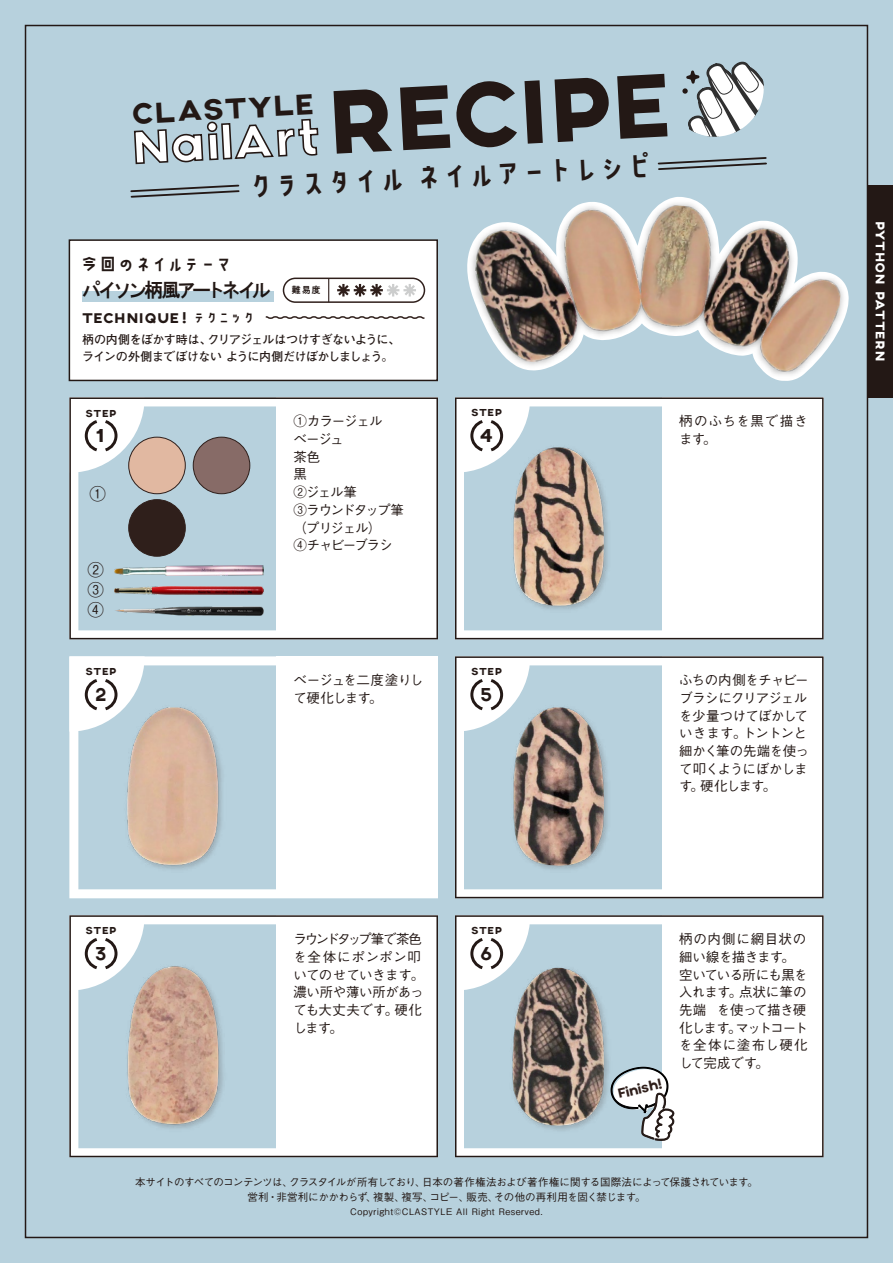
<style>
.page{position:relative;width:893px;height:1263px;background:#b7d1dd}
.page>*{position:absolute;margin:0;border:0;box-sizing:border-box;transform-origin:0 0}
.t1{font:48.9px "Axis";color:#fff}
.t2{font:30.9px "Axis";color:#231815}
.t3{font:30px "bananaslip";color:#231815}
.t4{font:19.5px "HG Gothic E";letter-spacing:-.17em;color:#231815;scale:.95 1}
.t5{font:18.3px "Axis";color:#231815}
.t6{font:18px "bananaslip";letter-spacing:.13em;color:#231815}
.t7{font:500 16.5px "G Gothic BBB Pro";color:#231815}
.t8{font:15px "Axis";letter-spacing:.04em;color:#231815}
.t9{font:14.1px "Axis";color:#2f1f1b}
.t10{font:500 13.5px/17.7px "G Gothic BBB Pro";letter-spacing:-.04em;color:#231815}
.t11{font:500 13.5px/17.7px "G Gothic BBB Pro";letter-spacing:-.085em;color:#231815}
.t12{font:13.5px "Axis";letter-spacing:.035em;color:#fff}
.t13{font:500 13.5px/17.7px "G Gothic BBB Pro";letter-spacing:.06em;color:#231815}
.t14{font:700 12px/16.5px "G Futo Go B101 Pro";letter-spacing:-.045em;color:#231815}
.t15{font:10.8px "Axis";letter-spacing:.05em;color:#231815}
.t16{font:500 10.5px/15px "G Gothic BBB Pro";letter-spacing:-.045em;color:#231815;text-align:center}
.t17{font:500 9px "G Gothic BBB Pro";letter-spacing:.05em;color:#231815}
.t18{font:9px "HG Gothic E";color:#231815}
.s1{font-size:96.3px;color:#231815}
.s2{font-family:"bananaslip";font-size:13.5px}
</style>
<div class="page">
<svg style="left:133px;top:118px;width:186px;height:47px"></svg>
<svg style="left:130px;top:184px;width:110px;height:14px"></svg>
<div style="left:276px;top:656px;width:162px;height:242px;background:#fff"></div>
<div style="left:69px;top:239px;width:369px;height:142px;background:#fff;border:2px solid #231815"></div>
<div style="left:283px;top:278px;width:142px;height:25px;border:2px solid #2f1f1b;border-radius:12px"></div>
<svg style="left:337px;top:284px;width:79px;height:12px"></svg>
<svg style="left:265px;top:316px;width:160px;height:3px"></svg>
<svg style="left:328px;top:278px;width:1px;height:24px"></svg>
<div style="left:82px;top:291px;width:191px;height:11px;background:#b7d1dd"></div>
<div style="left:867px;top:185px;width:26px;height:212px;background:#231815"></div>
<svg style="left:69px;top:397px;width:369px;height:242px;fill:#fff"></svg>
<div style="left:282px;top:915px;width:156px;height:242px;background:#fff"></div>
<svg style="left:801px;top:473px;width:23px;height:166px;background:#efeeee"></svg>
<div style="left:667px;top:656px;width:157px;height:242px;background:#fff"></div>
<div style="left:669px;top:915px;width:155px;height:242px;background:#fff"></div>
<svg style="left:669px;top:1067px;width:9px;height:74px"></svg>
<img style="left:69px;top:656px;width:213px;height:243px">
<img style="left:69px;top:915px;width:213px;height:243px">
<img style="left:455px;top:915px;width:214px;height:243px">
<img style="left:455px;top:473px;width:108px;height:167px">
<img style="left:455px;top:656px;width:212px;height:272px">
<svg style="left:563px;top:24px;width:238px;height:769px"></svg>
<svg style="left:455px;top:388px;width:369px;height:85px"></svg>
<img style="left:468px;top:188px;width:379px;height:200px">
<div style="left:129px;top:437px;width:56px;height:57px;background:#e1b8a1;border-radius:50%"></div>
<div style="left:128px;top:437px;width:58px;height:57px;border:1px solid #2f1f1b;border-radius:50%"></div>
<div style="left:193px;top:437px;width:57px;height:57px;background:#876b67;border-radius:50%"></div>
<div style="left:193px;top:437px;width:57px;height:57px;border:1px solid #2f1f1b;border-radius:50%"></div>
<div style="left:129px;top:500px;width:56px;height:56px;background:#2f1f1b;border-radius:50%"></div>
<div style="left:128px;top:499px;width:58px;height:58px;border:1px solid #2f1f1b;border-radius:50%"></div>
<img style="left:115px;top:587px;width:148px;height:8px">
<img style="left:115px;top:565px;width:148px;height:11px">
<svg style="left:69px;top:397px;width:76px;height:76px"></svg>
<img style="left:115px;top:606px;width:148px;height:9px">
<h1 class="t1" style="left:128px;top:119px;width:542px;rotate:-3deg">NailArt <span class="s1">RECIPE</span></h1>
<h2 class="t2" style="left:131px;top:95px;width:183px;rotate:-3deg">CLASTYLE</h2>
<h3 class="t3" style="left:248px;top:171px;width:411px;rotate:-3deg">クラスタイルネイルアートレシピ</h3>
<h3 class="t6" style="left:82px;top:254px;width:150px">今回のネイルテーマ</h3>
<h3 class="t4" style="left:82px;top:281px;width:200px">パイソン柄風アートネイル</h3>
<p class="t18" style="left:292px;top:285px;width:30px">難易度</p>
<p class="t14" style="left:82px;top:330px;width:320px">柄の内側をぼかす時は、クリアジェルはつけすぎないように、ラインの外側までぼけない ように内側だけぼかしましょう。</p>
<p class="t8" style="left:82px;top:309px;width:173px">TECHNIQUE ! <span class="s2">テクニック</span></p>
<p class="t15" style="left:86px;top:406px;width:32px">STEP</p>
<h3 class="t5" style="left:96px;top:425px;width:10px">1</h3>
<p class="t7" style="left:89px;top:481px;width:18px">①</p>
<p class="t7" style="left:88px;top:557px;width:18px">②</p>
<p class="t7" style="left:88px;top:597px;width:18px">④</p>
<p class="t7" style="left:88px;top:577px;width:18px">③</p>
<p class="t15" style="left:86px;top:665px;width:32px">STEP</p>
<h3 class="t5" style="left:95px;top:684px;width:13px">2</h3>
<p class="t11" style="left:293px;top:411px;width:112px">①カラージェル<br>ベージュ<br>茶色<br>黒<br>②ジェル筆<br>③ラウンドタップ筆（プリジェル）<br>④チャビーブラシ</p>
<p class="t10" style="left:293px;top:670px;width:131px">ベージュを二度塗りして硬化します。</p>
<p class="t15" style="left:471px;top:406px;width:32px">STEP</p>
<h3 class="t5" style="left:479px;top:425px;width:15px">4</h3>
<p class="t15" style="left:471px;top:665px;width:32px">STEP</p>
<h3 class="t5" style="left:480px;top:684px;width:13px">5</h3>
<p class="t15" style="left:86px;top:924px;width:32px">STEP</p>
<h3 class="t5" style="left:95px;top:943px;width:13px">3</h3>
<p class="t10" style="left:293px;top:929px;width:132px">ラウンドタップ筆で茶色を全体にポンポン叩いてのせていきます。濃い所や薄い所があっても大丈夫です。硬化します。</p>
<p class="t15" style="left:471px;top:924px;width:32px">STEP</p>
<h3 class="t5" style="left:481px;top:943px;width:13px">6</h3>
<p class="t13" style="left:679px;top:411px;width:130px">柄のふちを黒で描きます。</p>
<p class="t10" style="left:679px;top:670px;width:132px">ふちの内側をチャビーブラシにクリアジェルを少量つけてぼかしていきます。トントンと細かく筆の先端を使って叩くようにぼかします。硬化します。</p>
<p class="t9" style="left:616px;top:1086px;width:47px;rotate:-13deg">Finish!</p>
<p class="t10" style="left:679px;top:929px;width:130px">柄の内側に網目状の細い線を描きます。空いている所にも黒を入れます。点状に筆の先端 を使って描き硬化します。マットコートを全体に塗布し硬化して完成です。</p>
<p class="t16" style="left:135px;top:1173px;width:624px">本サイトのすべてのコンテンツは、クラスタイルが所有しており、日本の著作権法および著作権に関する国際法によって保護されています。営利・非営利にかかわらず、複製、複写、コピー、販売、その他の再利用を固く禁じます。</p>
<p class="t17" style="left:350px;top:1204px;width:194px">Copyright©CLASTYLE All Right Reserved.</p>
<p class="t12" style="left:888px;top:221px;width:141px;rotate:90deg">PYTHON PATTERN</p>
</div>
